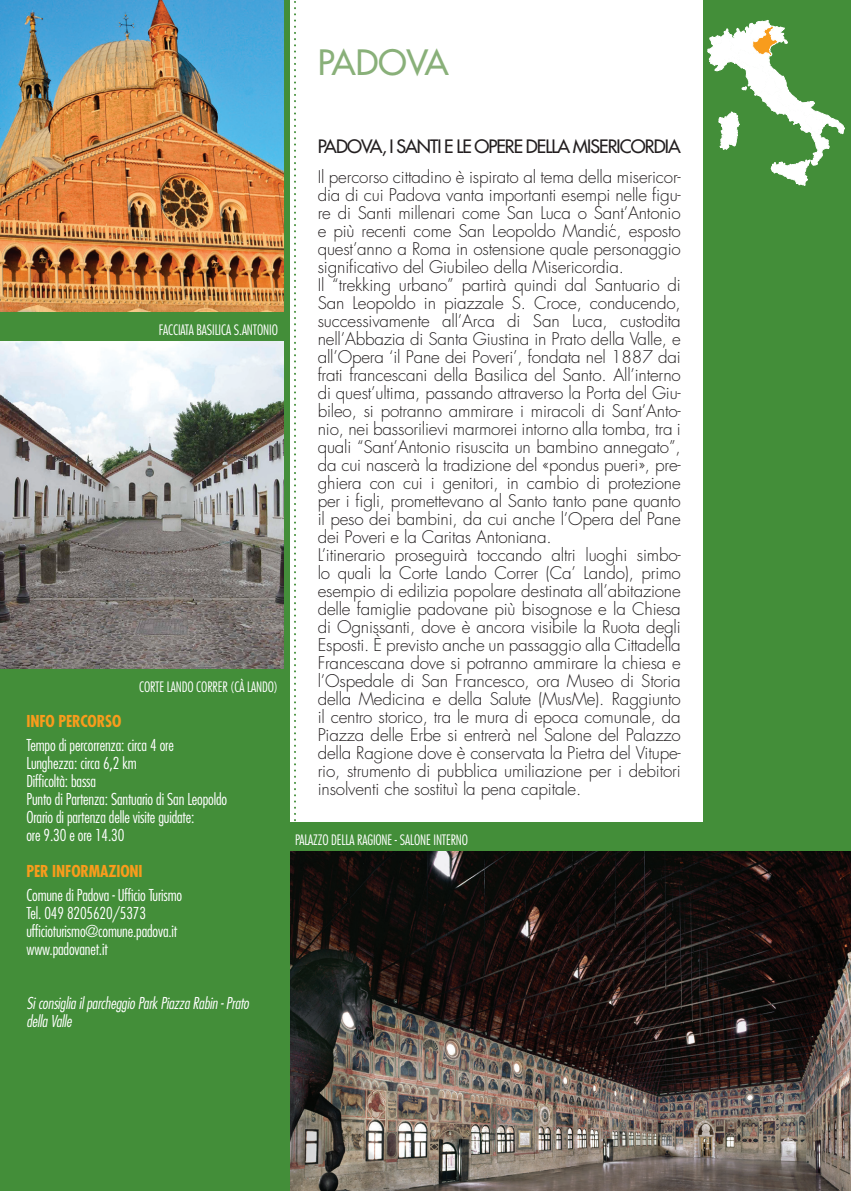
<style>
.page{position:relative;width:851px;height:1191px;background:#fff}
.page>*{position:absolute;margin:0;border:0;box-sizing:border-box;transform-origin:0 0}
.t1{font:34px "Futura";color:#89b079}
.t2{font:18px "Futura";letter-spacing:-.05em;color:#231f20}
.t3{font:300 17px/18px "Futura";letter-spacing:-.01em;color:#231f20}
.t4{font:300 condensed 16px/18px "Futura";letter-spacing:-.01em;color:#fff}
.t5{font:italic 300 condensed 16px/18px "Futura";letter-spacing:-.01em;color:#fff}
.t6{font:700 condensed 16px "Futura";letter-spacing:-.01em;color:#f89c1c}
.t7{font:300 condensed 14px "Futura";letter-spacing:-.01em;color:#fff}
</style>
<div class="page">
<svg style="left:294px;top:1px;width:2px;height:821px"></svg>
<div style="left:703px;top:0;width:147px;height:1191px;background:#438e39"></div>
<img style="left:289px;top:850px;width:561px;height:341px">
<div style="left:0;top:0;width:289px;height:1191px;background:#438e39"></div>
<svg style="left:707px;top:20px;width:138px;height:166px"></svg>
<img style="left:0;top:341px;width:283px;height:328px">
<img style="left:0;top:0;width:283px;height:312px">
<div style="left:289px;top:822px;width:561px;height:28px;background:#438e39"></div>
<h1 class="t1" style="left:317px;top:40px;width:133px">PADOVA</h1>
<p class="t7" style="left:159px;top:321px;width:119px">Facc iata Basilica S.Anto nio</p>
<p class="t7" style="left:139px;top:678px;width:140px">Corte Lando Correr (Cà Lando)</p>
<p class="t6" style="left:26px;top:711px;width:96px">INFO PERCORSO</p>
<p class="t4" style="left:26px;top:736px;width:202px">Tempo di percorrenza: circa 4 ore<br>Lunghezza: circa 6,2 km<br>Difficoltà: bassa<br>Punto di Partenza: Santuario di San Leopoldo<br>Orario di partenza delle visite guidate:<br>ore 9.30 e ore 14.30</p>
<p class="t6" style="left:26px;top:860px;width:118px">PER INFORMAZIONI</p>
<p class="t4" style="left:26px;top:885px;width:157px">Comune di Padova - Ufficio Turismo<br>Tel. 049 8205620/5373 ufficioturismo@comune.padova.it www.padovanet.it</p>
<p class="t5" style="left:26px;top:993px;width:224px">Si consiglia il parcheggio Park Piazza Rabin - Prato della Valle</p>
<p class="t2" style="left:317px;top:135px;width:20px">PADOVA</p>
<p class="t2" style="left:381px;top:135px;width:300px">, I SANTI E LE OPERE DELLA MISERICORDIA</p>
<p class="t3" style="left:317px;top:168px;width:364px">Il percorso cittadino è ispirato al tema della misericor&shy;dia di cui Padova vanta importanti esempi nelle figu&shy;re di Santi millenari come San Luca o Sant’Antonio e più recenti come San Leopoldo Mandic, esposto quest’anno a Roma in ostensione quale personaggio significativo del Giubileo della Misericordia.<br>Il “trekking urbano” partirà quindi dal Santuario di San Leopoldo in piazzale S. Croce, conducendo, successivamente all’Arca di San Luca, custodita nell’Abbazia di Santa Giustina in Prato della Valle, e all’Opera ‘il Pane dei Poveri’, fondata nel 1887 dai frati francescani della Basilica del Santo. All’interno di quest’ultima, passando attraverso la Porta del Giu&shy;bileo, si potranno ammirare i miracoli di Sant’Anto&shy;nio, nei bassorilievi marmorei intorno alla tomba, tra i quali “Sant’Antonio risuscita un bambino annegato”, da cui nascerà la tradizione del «pondus pueri», pre&shy;ghiera con cui i genitori, in cambio di protezione per i figli, promettevano al Santo tanto pane quanto il peso dei bambini, da cui anche l’Opera del Pane dei Poveri e la Caritas Antoniana.<br>L’itinerario proseguirà toccando altri luoghi simbo&shy;lo quali la Corte Lando Correr (Ca’ Lando), primo esempio di edilizia popolare destinata all’abitazione delle famiglie padovane più bisognose e la Chiesa di Ognissanti, dove è ancora visibile la Ruota degli Esposti. È previsto anche un passaggio alla Cittadella Francescana dove si potranno ammirare la chiesa e l’Ospedale di San Francesco, ora Museo di Storia della Medicina e della Salute (MusMe). Raggiunto il centro storico, tra le mura di epoca comunale, da Piazza delle Erbe si entrerà nel Salone del Palazzo della Ragione dove è conservata la Pietra del Vitupe&shy;rio, strumento di pubblica umiliazione per i debitori insolventi che sostituì la pena capitale.</p>
<p class="t7" style="left:295px;top:831px;width:173px">Palazzo della Ragione - Salone interno</p>
</div>
